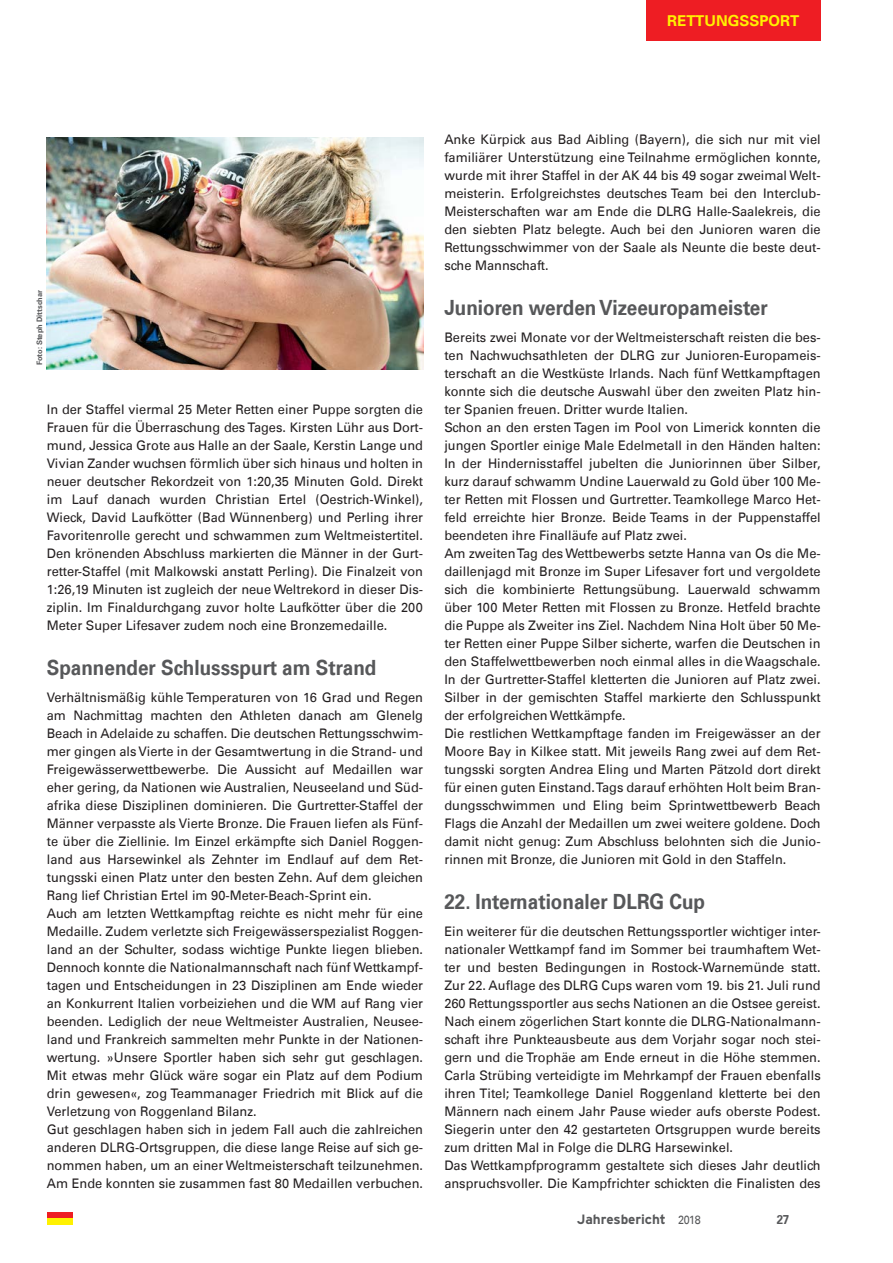
<style>
.page{position:relative;width:893px;height:1263px;background:#fff}
.page>*{position:absolute;margin:0;border:0;box-sizing:border-box;transform-origin:0 0}
.t1{font:700 21px "DLRG Univers";color:#57585a;scale:.9 1}
.t2{font:700 15px "DLRG Univers";color:#fff101}
.t3{font:700 13.5px "Interstate";letter-spacing:-.005em;color:#57585a}
.t4{font:13.2px/18px "DLRG Univers";color:#231f20}
.t5{font:700 12.75px "DLRG Univers";color:#57585a;scale:.9 1}
.t6{font:700 7.5px "Univers LT Std";color:#57585a}
.s1{font-family:"DLRG Univers";font-weight:400;font-size:12px}
</style>
<div class="page">
<div style="left:47px;top:1212px;width:25px;height:6px;background:#ee1d23"></div>
<div style="left:47px;top:1218px;width:25px;height:7px;background:#fff101"></div>
<div style="left:646px;top:0;width:175px;height:40px;background:#ee1d23"></div>
<img style="left:47px;top:137px;width:376px;height:233px">
<p class="t2" style="left:667px;top:12px;width:133px">RETTUNGSSPORT</p>
<p class="t6" style="left:35px;top:365px;width:77px;rotate:-90deg">Foto: Steph Dittschar</p>
<p class="t4" style="left:47px;top:400px;width:378px;text-align:justify">In der Staffel viermal 25 Meter Retten einer Puppe sorgten die Frauen für die Überraschung des Tages. Kirsten Lühr aus Dort&shy;mund, Jessica Grote aus Halle an der Saale, Kerstin Lange und Vivian Zander wuchsen förmlich über sich hinaus und holten in neuer deutscher Rekordzeit von 1:20,35 Minuten Gold. Direkt im Lauf danach wurden Christian Ertel (Oestrich-Winkel), Wieck, David Laufkötter (Bad Wünnenberg) und Perling ihrer Favoritenrolle gerecht und schwammen zum Weltmeistertitel.<br>Den krönenden Abschluss markierten die Männer in der Gurt&shy;retter-Staffel (mit Malkowski anstatt Perling). Die Finalzeit von 1:26,19 Minuten ist zugleich der neue Weltrekord in dieser Dis&shy;ziplin. Im Finaldurchgang zuvor holte Laufkötter über die 200<br>Meter Super Lifesaver zudem noch eine Bronzemedaille.</p>
<h1 class="t1" style="left:47px;top:655px;width:368px">Spannender Schlussspurt am Strand</h1>
<p class="t4" style="left:47px;top:688px;width:378px">Verhältnismäßig kühle Temperaturen von 16 Grad und Regen am Nachmittag machten den Athleten danach am Glenelg Beach in Adelaide zu schaffen. Die deutschen Rettungsschwim&shy;mer gingen als Vierte in der Gesamtwertung in die Strand- und Freigewässerwettbewerbe. Die Aussicht auf Medaillen war eher gering, da Nationen wie Australien, Neuseeland und Süd&shy;afrika diese Disziplinen dominieren. Die Gurtretter-Staffel der Männer verpasste als Vierte Bronze. Die Frauen liefen als Fünf&shy;te über die Ziellinie. Im Einzel erkämpfte sich Daniel Roggen&shy;land aus Harsewinkel als Zehnter im Endlauf auf dem Ret&shy;tungsski einen Platz unter den besten Zehn. Auf dem gleichen Rang lief Christian Ertel im 90-Meter-Beach-Sprint ein.<br>Auch am letzten Wettkampftag reichte es nicht mehr für eine Medaille. Zudem verletzte sich Freigewässerspezialist Roggen&shy;land an der Schulter, sodass wichtige Punkte liegen blieben.<br>Dennoch konnte die Nationalmannschaft nach fünf Wettkampf&shy;tagen und Entscheidungen in 23 Disziplinen am Ende wieder an Konkurrent Italien vorbeiziehen und die WM auf Rang vier beenden. Lediglich der neue Weltmeister Australien, Neusee&shy;land und Frankreich sammelten mehr Punkte in der Nationen&shy;wertung. »Unsere Sportler haben sich sehr gut geschlagen.<br>Mit etwas mehr Glück wäre sogar ein Platz auf dem Podium drin gewesen«, zog Teammanager Friedrich mit Blick auf die Verletzung von Roggenland Bilanz.<br>Gut geschlagen haben sich in jedem Fall auch die zahlreichen anderen DLRG-Ortsgruppen, die diese lange Reise auf sich ge&shy;nommen haben, um an einer Weltmeisterschaft teilzunehmen.<br>Am Ende konnten sie zusammen fast 80 Medaillen verbuchen.</p>
<p class="t4" style="left:444px;top:130px;width:378px;text-align:justify">Anke Kürpick aus Bad Aibling (Bayern), die sich nur mit viel familiärer Unterstützung eine Teilnahme ermöglichen konnte, wurde mit ihrer Staffel in der AK 44 bis 49 sogar zweimal Welt&shy;meisterin. Erfolgreichstes deutsches Team bei den Interclub-Meisterschaften war am Ende die DLRG Halle-Saalekreis, die den siebten Platz belegte. Auch bei den Junioren waren die Rettungsschwimmer von der Saale als Neunte die beste deut&shy;sche Mannschaft.</p>
<h1 class="t1" style="left:444px;top:295px;width:361px">Junioren werden Vizeeuropameister</h1>
<p class="t4" style="left:444px;top:328px;width:378px">Bereits zwei Monate vor der Weltmeisterschaft reisten die bes&shy;ten Nachwuchsathleten der DLRG zur Junioren-Europameis&shy;terschaft an die Westküste Irlands. Nach fünf Wettkampftagen konnte sich die deutsche Auswahl über den zweiten Platz hin&shy;ter Spanien freuen. Dritter wurde Italien.<br>Schon an den ersten Tagen im Pool von Limerick konnten die jungen Sportler einige Male Edelmetall in den Händen halten:<br>In der Hindernisstaffel jubelten die Juniorinnen über Silber, kurz darauf schwamm Undine Lauerwald zu Gold über 100 Me&shy;ter Retten mit Flossen und Gurtretter. Teamkollege Marco Het&shy;feld erreichte hier Bronze. Beide Teams in der Puppenstaffel beendeten ihre Finalläufe auf Platz zwei.<br>Am zweiten Tag des Wettbewerbs setzte Hanna van Os die Me&shy;daillenjagd mit Bronze im Super Lifesaver fort und vergoldete sich die kombinierte Rettungsübung. Lauerwald schwamm über 100 Meter Retten mit Flossen zu Bronze. Hetfeld brachte die Puppe als Zweiter ins Ziel. Nachdem Nina Holt über 50 Me&shy;ter Retten einer Puppe Silber sicherte, warfen die Deutschen in den Staffelwettbewerben noch einmal alles in die Waagschale.<br>In der Gurtretter-Staffel kletterten die Junioren auf Platz zwei.<br>Silber in der gemischten Staffel markierte den Schlusspunkt der erfolgreichen Wettkämpfe.<br>Die restlichen Wettkampftage fanden im Freigewässer an der Moore Bay in Kilkee statt. Mit jeweils Rang zwei auf dem Ret&shy;tungsski sorgten Andrea Eling und Marten Pätzold dort direkt für einen guten Einstand. Tags darauf erhöhten Holt beim Bran&shy;dungsschwimmen und Eling beim Sprintwettbewerb Beach Flags die Anzahl der Medaillen um zwei weitere goldene. Doch damit nicht genug: Zum Abschluss belohnten sich die Junio&shy;rinnen mit Bronze, die Junioren mit Gold in den Staffeln.</p>
<h1 class="t1" style="left:444px;top:889px;width:291px">22. Internationaler DLRG Cup</h1>
<p class="t4" style="left:444px;top:922px;width:378px">Ein weiterer für die deutschen Rettungssportler wichtiger inter&shy;nationaler Wettkampf fand im Sommer bei traumhaftem Wet&shy;ter und besten Bedingungen in Rostock-Warnemünde statt.<br>Zur 22. Auflage des DLRG Cups waren vom 19. bis 21. Juli rund 260 Rettungssportler aus sechs Nationen an die Ostsee gereist.<br>Nach einem zögerlichen Start konnte die DLRG-Nationalmann&shy;schaft ihre Punkteausbeute aus dem Vorjahr sogar noch stei&shy;gern und die Trophäe am Ende erneut in die Höhe stemmen.<br>Carla Strübing verteidigte im Mehrkampf der Frauen ebenfalls ihren Titel; Teamkollege Daniel Roggenland kletterte bei den Männern nach einem Jahr Pause wieder aufs oberste Podest.<br>Siegerin unter den 42 gestarteten Ortsgruppen wurde bereits zum dritten Mal in Folge die DLRG Harsewinkel.<br>Das Wettkampfprogramm gestaltete sich dieses Jahr deutlich anspruchsvoller. Die Kampfrichter schickten die Finalisten des</p>
<p class="t3" style="left:577px;top:1211px;width:125px">Jahresbericht <span class="s1">2018</span></p>
<p class="t5" style="left:777px;top:1212px;width:15px">27</p>
</div>
